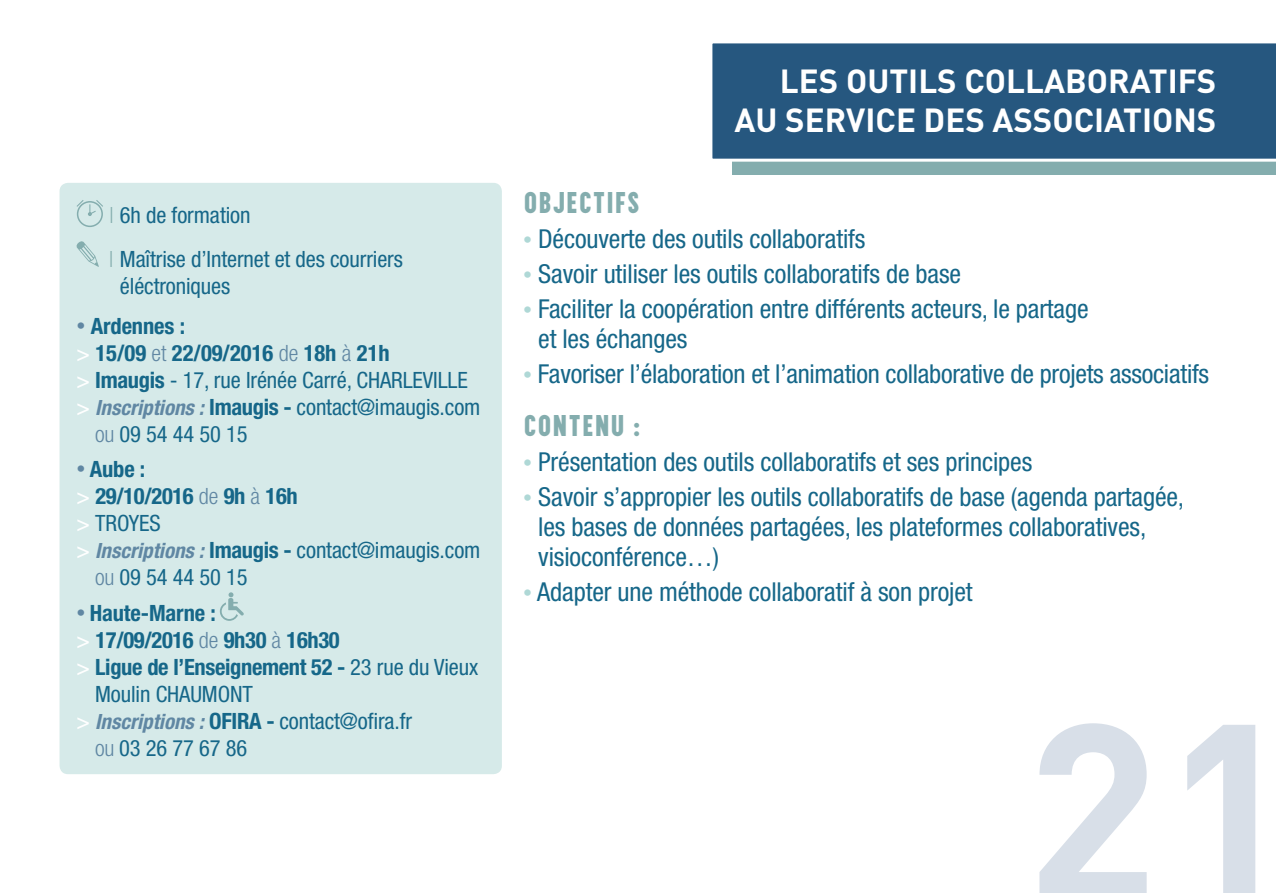
<style>
.page{position:relative;width:1276px;height:893px;background:#fff}
.page>*{position:absolute;margin:0;border:0;box-sizing:border-box;transform-origin:0 0}
.t1{font:700 247.5px "DIN";color:#d8dfe8}
.t2{font:700 33px/39.6px "DIN";color:#fff;text-align:right}
.t3{font:30px "Prismatic 4 Base";color:#84adae}
.t4{font:condensed 26.1px/30px "Helvetica Neue";letter-spacing:-.005em;color:#166789}
.t5{font:condensed 22.5px/44.1px "Helvetica Neue";letter-spacing:-.005em;color:#166789}
.t6{font:700 condensed 22.5px "Helvetica Neue";letter-spacing:-.015em;color:#166789}
.s1{font-family:"DIN";font-weight:300;font-stretch:normal;color:#84adae}
.s2{font-size:18px;color:#6087a3}
.s3{font-weight:500;color:#fff}
.s4{font-weight:300;color:#6087a3}
.s5{font-weight:700}
.s6{font-weight:700;font-style:italic;font-size:21px;color:#6087a3}
.s7{font-weight:400}
.s8{font-size:18px;color:#afd8d6}
</style>
<div class="page">
<div style="left:732px;top:59px;width:544px;height:116px;background:#84adae"></div>
<div style="left:712px;top:43px;width:564px;height:119px;background:#26577f"></div>
<div style="left:60px;top:183px;width:442px;height:591px;background:#d6eae9;border-radius:9px"></div>
<div style="left:77px;top:201px;width:26px;height:26px;border:2px solid #84adae;border-radius:50%"></div>
<svg style="left:76px;top:200px;width:27px;height:16px"></svg>
<svg style="left:76px;top:241px;width:23px;height:26px"></svg>
<svg style="left:220px;top:592px;width:24px;height:29px"></svg>
<p class="t5" style="left:108px;top:193px;width:296px"><span class="s1">I</span> 6h de formation<br><span class="s1">I</span> Maîtrise d’Internet et des courriers</p>
<p class="t5" style="left:120px;top:264px;width:112px">éléctroniques</p>
<p class="t6" style="left:77px;top:312px;width:110px"><span class="s2">•</span> Ardennes :</p>
<p class="t6" style="left:77px;top:339px;width:315px"><span class="s3">&gt;</span> 15/09 <span class="s4">et</span> 22/09/2016 <span class="s4">de</span> 18h <span class="s4">à</span> 21h</p>
<p class="t5" style="left:77px;top:357px;width:393px"><span class="s3">&gt;</span> <span class="s5">Imaugis</span> - 17, rue Irénée Carré, CHARLEVILLE</p>
<p class="t5" style="left:77px;top:384px;width:405px"><span class="s3">&gt;</span> <span class="s6">Inscriptions :</span> <span class="s5">Imaugis -</span> contact@imaugis.com</p>
<p class="t5" style="left:95px;top:411px;width:154px"><span class="s4">ou</span> 09 54 44 50 15</p>
<p class="t6" style="left:77px;top:455px;width:70px"><span class="s2">•</span> Aube :</p>
<p class="t6" style="left:77px;top:482px;width:223px"><span class="s3">&gt;</span> 29/10/2016 <span class="s4">de</span> 9h <span class="s4">à</span> 16h</p>
<p class="t5" style="left:77px;top:501px;width:86px"><span class="s3">&gt;</span> TROYES</p>
<p class="t5" style="left:77px;top:528px;width:405px"><span class="s3">&gt;</span> <span class="s6">Inscriptions :</span> <span class="s5">Imaugis -</span> contact@imaugis.com</p>
<p class="t5" style="left:95px;top:555px;width:154px"><span class="s4">ou</span> 09 54 44 50 15</p>
<p class="t6" style="left:77px;top:599px;width:141px"><span class="s2">•</span> Haute-Marne :</p>
<p class="t6" style="left:77px;top:626px;width:265px"><span class="s3">&gt;</span> 17/09/2016 <span class="s4">de</span> 9h30 <span class="s4">à</span> 16h30</p>
<p class="t6" style="left:77px;top:653px;width:403px"><span class="s3">&gt;</span> Ligue de l’Enseignement 52 - <span class="s7">23 rue du Vieux</span></p>
<p class="t5" style="left:95px;top:671px;width:159px">Moulin CHAUMONT</p>
<p class="t5" style="left:77px;top:698px;width:337px"><span class="s3">&gt;</span> <span class="s6">Inscriptions :</span> <span class="s5">OFIRA -</span> contact@ofira.fr</p>
<p class="t5" style="left:95px;top:725px;width:154px"><span class="s4">ou</span> 03 26 77 67 86</p>
<p class="t2" style="left:734px;top:59px;width:483px">LES OUTILS COLLABORATIFS<br>AU SERVICE DES ASSOCIATIONS</p>
<p class="t3" style="left:523px;top:186px;width:119px">OBJECTIFS</p>
<p class="t4" style="left:523px;top:223px;width:344px"><span class="s8">•</span> Découverte des outils collaboratifs</p>
<p class="t4" style="left:523px;top:258px;width:439px"><span class="s8">•</span> Savoir utiliser les outils collaboratifs de base</p>
<p class="t4" style="left:538px;top:293px;width:552px;text-indent:-15px"><span class="s8">•</span> Faciliter la coopération entre différents acteurs, le partage et les échanges</p>
<p class="t4" style="left:523px;top:359px;width:687px"><span class="s8">•</span> Favoriser l’élaboration et l’animation collaborative de projets associatifs</p>
<p class="t3" style="left:523px;top:410px;width:119px">CONTENU :</p>
<p class="t4" style="left:523px;top:447px;width:511px"><span class="s8">•</span> Présentation des outils collaboratifs et ses principes</p>
<p class="t4" style="left:538px;top:482px;width:647px;text-indent:-15px"><span class="s8">•</span> Savoir s’appropier les outils collaboratifs de base (agenda partagée, les bases de données partagées, les plateformes collaboratives, visioconférence…)</p>
<p class="t4" style="left:523px;top:577px;width:451px"><span class="s8">•</span> Adapter une méthode collaboratif à son projet</p>
<h1 class="t1" style="left:1025px;top:650px;width:273px">21</h1>
</div>
